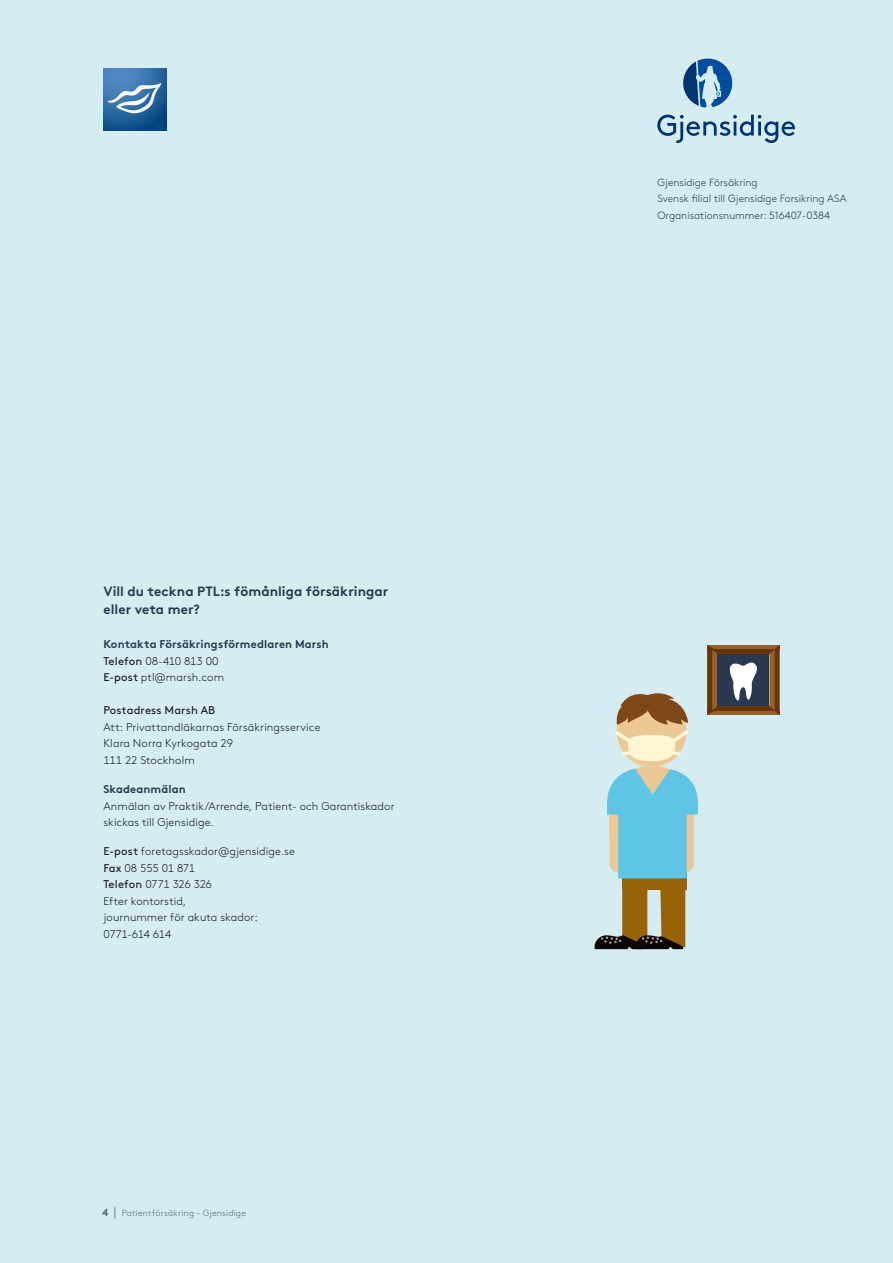
<style>
.page{position:relative;width:893px;height:1263px;background:#d5edf0}
.page>*{position:absolute;margin:0;border:0;box-sizing:border-box;transform-origin:0 0}
.Subheading_02{font:700 13.5px/18px "Gjen Brown OT";letter-spacing:.005em;color:#2a3951}
.Noter{font:300 11.25px/16.5px "Gjen Brown OT";letter-spacing:.01em;color:#1b1c20}
.Noter-2{font:700 11.25px/16.5px "Gjen Brown OT";letter-spacing:.01em;color:#2a3951}
.t1{font:300 10.5px/16.5px "Gjen Brown OT";color:#2a3951}
.Brødtekst{font:300 9px "Gjen Brown OT";letter-spacing:.02em;color:#5d697f}
.s1{font-weight:400;color:#1b1c20}
.s2{font-weight:300;color:#1b1c20}
.s3{font-weight:400}
.s4{font-weight:700;color:#2a3951}
.s5{font-weight:700;font-size:10.5px}
.s6{font-size:13.5px}
</style>
<div class="page">
<svg style="left:657px;top:115px;width:138px;height:28px"></svg>
<svg style="left:683px;top:59px;width:49px;height:48px"></svg>
<img style="left:103px;top:68px;width:64px;height:62px">
<div style="left:707px;top:645px;width:73px;height:5px;background:#97612c"></div>
<div style="left:707px;top:710px;width:73px;height:5px;background:#97612c"></div>
<hr style="left:712px;top:650px;width:63px;height:4px;background:#67340e">
<hr style="left:712px;top:706px;width:63px;height:4px;background:#67340e">
<svg style="left:707px;top:645px;width:10px;height:70px"></svg>
<svg style="left:769px;top:645px;width:11px;height:70px"></svg>
<div style="left:717px;top:654px;width:52px;height:52px;background:#2a3951"></div>
<svg style="left:729px;top:662px;width:28px;height:39px"></svg>
<svg style="left:595px;top:693px;width:103px;height:256px"></svg>
<p class="Subheading_02" style="left:103px;top:581px;width:287px">Vill du teckna PTL:s fömånliga försäkringar eller veta mer?</p>
<p class="Noter-2" style="left:103px;top:635px;width:227px">Kontakta Försäkringsförmedlaren Marsh<br><span class="s1">Telefon</span> <span class="s2">08-410 813 00<br></span><span class="s1">E-post</span> <span class="s2">ptl@marsh.com</span></p>
<p class="Noter" style="left:103px;top:701px;width:219px"><span class="s3">Postadress Marsh AB<br></span>Att: Privattandläkarnas Försäkringsservice<br>Klara Norra Kyrkogata 29<br>111 22 Stockholm</p>
<p class="Noter" style="left:103px;top:780px;width:293px"><span class="s4">Skadeanmälan<br></span>Anmälan av Praktik/Arrende, Patient- och Garantiskador skickas till Gjensidige.</p>
<p class="Noter" style="left:103px;top:842px;width:193px"><span class="s3">E-post</span> foretagsskador@gjensidige.se<br><span class="s3">Fax</span> 08 555 01 871<br><span class="s3">Telefon</span> 0771 326 326<br>Efter kontorstid,<br>journummer för akuta skador:<br>0771-614 614</p>
<p class="Brødtekst" style="left:102px;top:1206px;width:146px"><span class="s5">4</span> <span class="s6">|</span> Patientförsäkring – Gjensidige</p>
<p class="t1" style="left:657px;top:173px;width:191px">Gjensidige Försäkring<br>Svensk filial till Gjensidige Forsikring ASA<br>Organisationsnummer: 516407-0384</p>
</div>
